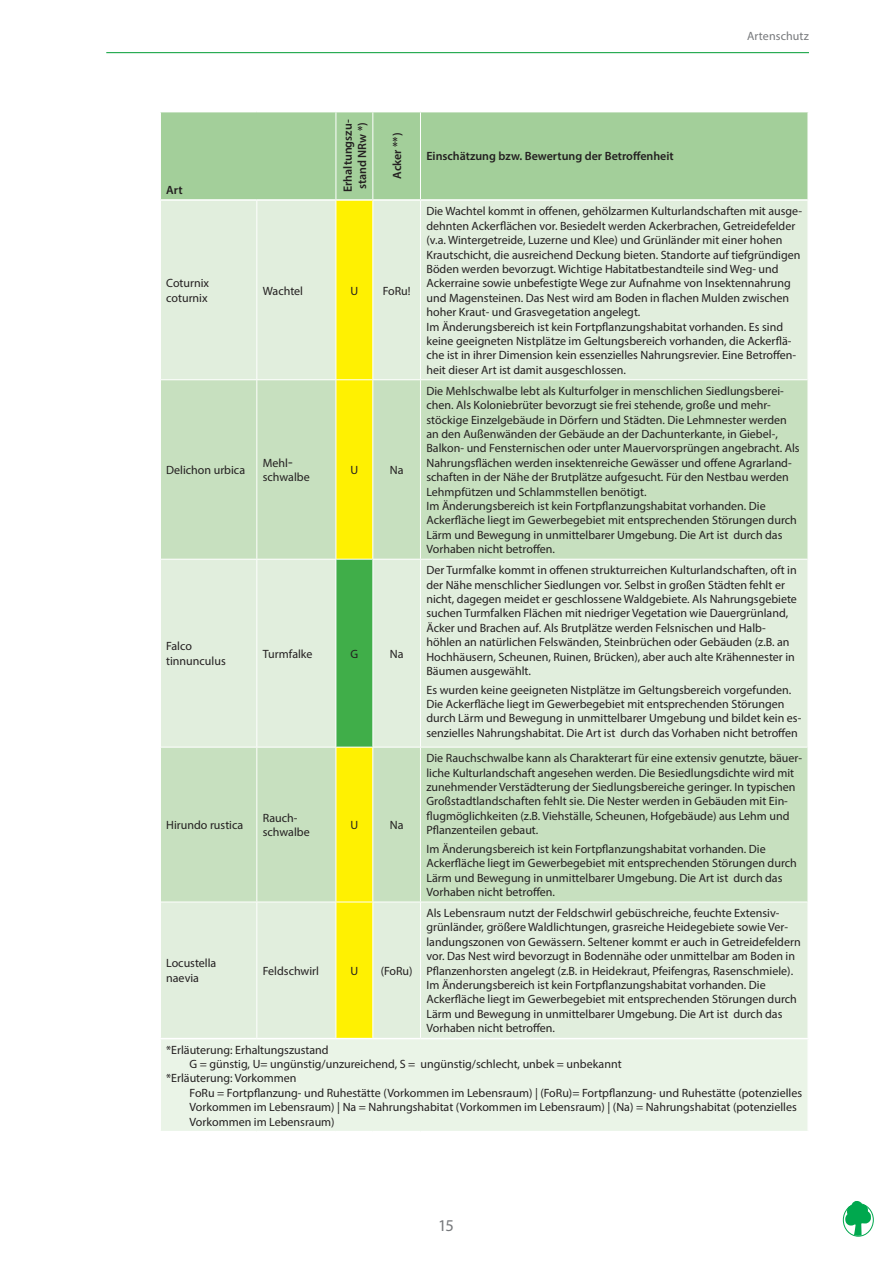
<style>
.page{position:relative;width:893px;height:1263px;background:#fff}
.page>*{position:absolute;margin:0;border:0;box-sizing:border-box;transform-origin:0 0}
.t1{font:16.5px "Myriad Pro";color:#76787b}
.Tabellentext{font:12px/14.4px "Myriad Pro";color:#231f20}
.Legende-Tabelle{font:12px/14.4px "Myriad Pro";color:#231f20}
.Tabellentext-2{font:600 12px/14.4px "Myriad Pro";color:#231f20}
.t2{font:12px "Myriad Pro";letter-spacing:.01em;color:#76787b}
</style>
<div class="page">
<hr style="left:106px;top:52px;width:703px;height:1px;background:#009c33">
<svg style="left:845px;top:1201px;width:26px;height:35px"></svg>
<div style="left:843px;top:1203px;width:31px;height:33px;border:1px solid #00a84e;border-radius:50%"></div>
<div style="left:161px;top:112px;width:646px;height:87px;background:#a3cf9a"></div>
<div style="left:161px;top:201px;width:646px;height:837px;background:#e1eedd"></div>
<div style="left:337px;top:201px;width:35px;height:837px;background:#fff101"></div>
<svg style="left:161px;top:380px;width:646px;height:522px;background:#d2e5c3"></svg>
<div style="left:336px;top:559px;width:37px;height:188px;background:#40ae49"></div>
<div style="left:160px;top:1038px;width:648px;height:93px;background:#eaf4e7"></div>
<hr style="left:256px;top:201px;width:1px;height:178px;background:#fff">
<hr style="left:372px;top:201px;width:1px;height:178px;background:#fff">
<hr style="left:420px;top:201px;width:1px;height:178px;background:#fff">
<hr style="left:161px;top:379px;width:96px;height:1px;background:#fff">
<hr style="left:257px;top:379px;width:79px;height:1px;background:#fff">
<hr style="left:256px;top:380px;width:1px;height:179px;background:#fff">
<hr style="left:373px;top:379px;width:47px;height:1px;background:#fff">
<hr style="left:372px;top:380px;width:1px;height:179px;background:#fff">
<hr style="left:420px;top:379px;width:387px;height:1px;background:#fff">
<hr style="left:420px;top:380px;width:1px;height:179px;background:#fff">
<hr style="left:161px;top:559px;width:96px;height:1px;background:#fff">
<hr style="left:257px;top:559px;width:79px;height:1px;background:#fff">
<hr style="left:256px;top:559px;width:1px;height:188px;background:#fff">
<hr style="left:373px;top:559px;width:47px;height:1px;background:#fff">
<hr style="left:372px;top:559px;width:1px;height:188px;background:#fff">
<hr style="left:420px;top:559px;width:387px;height:1px;background:#fff">
<hr style="left:420px;top:559px;width:1px;height:188px;background:#fff">
<hr style="left:161px;top:747px;width:96px;height:1px;background:#fff">
<hr style="left:257px;top:747px;width:79px;height:1px;background:#fff">
<hr style="left:256px;top:747px;width:1px;height:155px;background:#fff">
<hr style="left:373px;top:747px;width:47px;height:1px;background:#fff">
<hr style="left:372px;top:747px;width:1px;height:155px;background:#fff">
<hr style="left:420px;top:747px;width:387px;height:1px;background:#fff">
<hr style="left:420px;top:747px;width:1px;height:155px;background:#fff">
<hr style="left:161px;top:902px;width:96px;height:1px;background:#fff">
<hr style="left:257px;top:902px;width:79px;height:1px;background:#fff">
<hr style="left:256px;top:902px;width:1px;height:136px;background:#fff">
<hr style="left:373px;top:902px;width:47px;height:1px;background:#fff">
<hr style="left:372px;top:902px;width:1px;height:136px;background:#fff">
<hr style="left:420px;top:902px;width:387px;height:1px;background:#fff">
<hr style="left:420px;top:902px;width:1px;height:136px;background:#fff">
<hr style="left:336px;top:112px;width:1px;height:87px;background:#fff">
<hr style="left:372px;top:112px;width:1px;height:87px;background:#fff">
<hr style="left:420px;top:112px;width:1px;height:87px;background:#fff">
<hr style="left:159px;top:1038px;width:98px;height:1px;background:#fff">
<hr style="left:159px;top:1039px;width:2px;height:92px;background:#fff">
<hr style="left:257px;top:1038px;width:79px;height:1px;background:#fff">
<hr style="left:336px;top:1038px;width:37px;height:1px;background:#fff">
<hr style="left:373px;top:1038px;width:47px;height:1px;background:#fff">
<hr style="left:420px;top:1038px;width:389px;height:1px;background:#fff">
<hr style="left:807px;top:1039px;width:2px;height:92px;background:#fff">
<hr style="left:336px;top:201px;width:1px;height:178px;background:#fff">
<hr style="left:336px;top:379px;width:37px;height:1px;background:#fff">
<hr style="left:336px;top:380px;width:1px;height:179px;background:#fff">
<hr style="left:336px;top:747px;width:1px;height:155px;background:#fff">
<hr style="left:336px;top:559px;width:37px;height:1px;background:#fff">
<hr style="left:336px;top:559px;width:1px;height:188px;background:#fff">
<hr style="left:336px;top:747px;width:37px;height:1px;background:#fff">
<hr style="left:336px;top:902px;width:37px;height:1px;background:#fff">
<hr style="left:336px;top:902px;width:1px;height:136px;background:#fff">
<p class="t2" style="left:747px;top:28px;width:63px">Artenschutz</p>
<p class="Tabellentext-2" style="left:166px;top:182px;width:18px">Art</p>
<p class="Tabellentext-2" style="left:340px;top:192px;width:74px;rotate:-90deg">Erhaltungszu&shy;stand NRw *)</p>
<p class="Tabellentext-2" style="left:390px;top:179px;width:47px;rotate:-90deg">Acker **)</p>
<p class="Tabellentext" style="left:166px;top:276px;width:44px">Coturnix coturnix</p>
<p class="Tabellentext" style="left:263px;top:283px;width:42px">Wachtel</p>
<p class="Tabellentext" style="left:350px;top:283px;width:9px">U</p>
<p class="Tabellentext" style="left:383px;top:283px;width:29px">FoRu!</p>
<p class="Tabellentext" style="left:166px;top:463px;width:80px">Delichon urbica</p>
<p class="Tabellentext" style="left:263px;top:455px;width:48px">Mehl&shy;schwalbe</p>
<p class="Tabellentext" style="left:350px;top:463px;width:9px">U</p>
<p class="Tabellentext" style="left:390px;top:463px;width:15px">Na</p>
<p class="Tabellentext" style="left:166px;top:639px;width:61px">Falco tinnunculus</p>
<p class="Tabellentext" style="left:263px;top:646px;width:51px">Turmfalke</p>
<p class="Tabellentext" style="left:350px;top:646px;width:9px">G</p>
<p class="Tabellentext" style="left:390px;top:646px;width:15px">Na</p>
<p class="Tabellentext" style="left:166px;top:818px;width:79px">Hirundo rustica</p>
<p class="Tabellentext" style="left:263px;top:810px;width:48px">Rauch&shy;schwalbe</p>
<p class="Tabellentext" style="left:350px;top:818px;width:9px">U</p>
<p class="Tabellentext" style="left:390px;top:818px;width:15px">Na</p>
<p class="Tabellentext-2" style="left:426px;top:149px;width:249px">Einschätzung bzw. Bewertung der Betroffenheit</p>
<p class="Tabellentext" style="left:426px;top:204px;width:377px">Die Wachtel kommt in offenen, gehölzarmen Kulturlandschaften mit ausge&shy;dehnten Ackerflächen vor. Besiedelt werden Ackerbrachen, Getreidefelder (v.a. Wintergetreide, Luzerne und Klee) und Grünländer mit einer hohen Krautschicht, die ausreichend Deckung bieten. Standorte auf tiefgründigen Böden werden bevorzugt. Wichtige Habitatbestandteile sind Weg- und Ackerraine sowie unbefestigte Wege zur Aufnahme von Insektennahrung und Magensteinen. Das Nest wird am Boden in flachen Mulden zwischen hoher Kraut- und Grasvegetation angelegt.</p>
<p class="Tabellentext" style="left:426px;top:319px;width:371px">Im Änderungsbereich ist kein Fortpflanzungshabitat vorhanden. Es sind keine geeigneten Nistplätze im Geltungsbereich vorhanden, die Ackerflä&shy;che ist in ihrer Dimension kein essenzielles Nahrungsrevier. Eine Betroffen&shy;heit dieser Art ist damit ausgeschlossen.</p>
<p class="Tabellentext" style="left:426px;top:383px;width:375px">Die Mehlschwalbe lebt als Kulturfolger in menschlichen Siedlungsberei&shy;chen. Als Koloniebrüter bevorzugt sie frei stehende, große und mehr&shy;stöckige Einzelgebäude in Dörfern und Städten. Die Lehmnester werden an den Außenwänden der Gebäude an der Dachunterkante, in Giebel-, Balkon- und Fensternischen oder unter Mauervorsprüngen angebracht. Als Nahrungsflächen werden insektenreiche Gewässer und offene Agrarland&shy;schaften in der Nähe der Brutplätze aufgesucht. Für den Nestbau werden Lehmpfützen und Schlammstellen benötigt.</p>
<p class="Tabellentext" style="left:426px;top:499px;width:372px">Im Änderungsbereich ist kein Fortpflanzungshabitat vorhanden. Die Ackerfläche liegt im Gewerbegebiet mit entsprechenden Störungen durch Lärm und Bewegung in unmittelbarer Umgebung. Die Art ist durch das Vorhaben nicht betroffen.</p>
<p class="Tabellentext" style="left:426px;top:563px;width:372px">Der Turmfalke kommt in offenen strukturreichen Kulturlandschaften, oft in der Nähe menschlicher Siedlungen vor. Selbst in großen Städten fehlt er nicht, dagegen meidet er geschlossene Waldgebiete. Als Nahrungsgebiete suchen Turmfalken Flächen mit niedriger Vegetation wie Dauergrünland, Äcker und Brachen auf. Als Brutplätze werden Felsnischen und Halb&shy;höhlen an natürlichen Felswänden, Steinbrüchen oder Gebäuden (z.B. an Hochhäusern, Scheunen, Ruinen, Brücken), aber auch alte Krähennester in Bäumen ausgewählt.</p>
<p class="Tabellentext" style="left:426px;top:682px;width:376px">Es wurden keine geeigneten Nistplätze im Geltungsbereich vorgefunden.<br>Die Ackerfläche liegt im Gewerbegebiet mit entsprechenden Störungen durch Lärm und Bewegung in unmittelbarer Umgebung und bildet kein es&shy;senzielles Nahrungshabitat. Die Art ist durch das Vorhaben nicht betroffen</p>
<p class="Tabellentext" style="left:426px;top:751px;width:377px">Die Rauchschwalbe kann als Charakterart für eine extensiv genutzte, bäuer&shy;liche Kulturlandschaft angesehen werden. Die Besiedlungsdichte wird mit zunehmender Verstädterung der Siedlungsbereiche geringer. In typischen Großstadtlandschaften fehlt sie. Die Nester werden in Gebäuden mit Ein&shy;flugmöglichkeiten (z.B. Viehställe, Scheunen, Hofgebäude) aus Lehm und Pflanzenteilen gebaut.</p>
<p class="Tabellentext" style="left:426px;top:841px;width:372px">Im Änderungsbereich ist kein Fortpflanzungshabitat vorhanden. Die Ackerfläche liegt im Gewerbegebiet mit entsprechenden Störungen durch Lärm und Bewegung in unmittelbarer Umgebung. Die Art ist durch das Vorhaben nicht betroffen.</p>
<p class="Tabellentext" style="left:426px;top:905px;width:376px">Als Lebensraum nutzt der Feldschwirl gebüschreiche, feuchte Extensiv&shy;grünländer, größere Waldlichtungen, grasreiche Heidegebiete sowie Ver&shy;landungszonen von Gewässern. Seltener kommt er auch in Getreidefeldern vor. Das Nest wird bevorzugt in Bodennähe oder unmittelbar am Boden in Pflanzenhorsten angelegt (z.B. in Heidekraut, Pfeifengras, Rasenschmiele).</p>
<p class="Tabellentext" style="left:426px;top:977px;width:372px">Im Änderungsbereich ist kein Fortpflanzungshabitat vorhanden. Die Ackerfläche liegt im Gewerbegebiet mit entsprechenden Störungen durch Lärm und Bewegung in unmittelbarer Umgebung. Die Art ist durch das Vorhaben nicht betroffen.</p>
<p class="Legende-Tabelle" style="left:190px;top:1042px;width:434px;text-indent:-23px">*Erläuterung: Erhaltungszustand<br>G = günstig, U= ungünstig/unzureichend, S = ungünstig/schlecht, unbek = unbekannt</p>
<p class="Legende-Tabelle" style="left:190px;top:1071px;width:614px;text-indent:-23px">*Erläuterung: Vorkommen<br>FoRu = Fortpflanzung- und Ruhestätte (Vorkommen im Lebensraum) | (FoRu)= Fortpflanzung- und Ruhestätte (potenzielles Vorkommen im Lebensraum) | Na = Nahrungshabitat (Vorkommen im Lebensraum) | (Na) = Nahrungshabitat (potenzielles Vorkommen im Lebensraum)</p>
<p class="Tabellentext" style="left:166px;top:956px;width:52px">Locustella naevia</p>
<p class="Tabellentext" style="left:263px;top:963px;width:58px">Feldschwirl</p>
<p class="Tabellentext" style="left:350px;top:963px;width:9px">U</p>
<p class="Tabellentext" style="left:381px;top:963px;width:33px">(FoRu)</p>
<h1 class="t1" style="left:438px;top:1215px;width:17px">15</h1>
</div>
